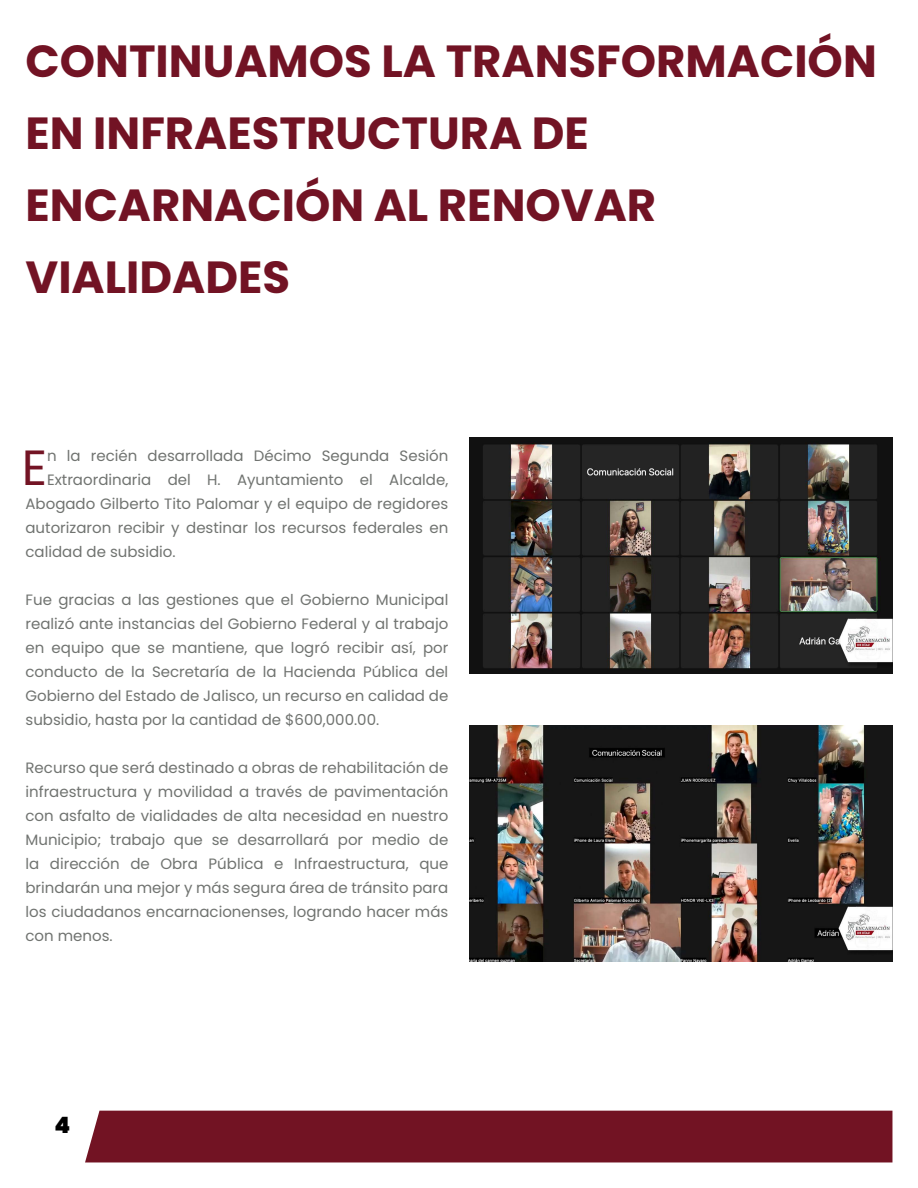
<style>
.page{position:relative;width:918px;height:1188px;background:#fff}
.page>*{position:absolute;margin:0;border:0;box-sizing:border-box;transform-origin:0 0}
.t1{font:49.5px "Poppins";color:#731424}
.t2{font:700 45px/72px "Poppins";color:#721324}
.t3{font:900 22.5px "Poppins";color:#000}
.t4{font:15px/24px "Poppins";color:#707370;text-align:justify}
</style>
<div class="page">
<div style="left:85px;top:1111px;width:807px;height:51px;background:#721323"></div>
<img style="left:470px;top:437px;width:422px;height:237px">
<img style="left:470px;top:725px;width:422px;height:237px">
<h2 class="t2" style="left:26px;top:26px;width:853px">CONTINUAMOS LA TRANSFORMACIÓN<br>EN INFRAESTRUCTURA DE<br>ENCARNACIÓN AL RENOVAR<br>VIALIDADES</h2>
<h1 class="t1" style="left:22px;top:439px;width:27px">E</h1>
<p class="t4" style="left:47px;top:444px;width:403px">n la recién desarrollada Décimo Segunda Sesión</p>
<p class="t4" style="left:47px;top:468px;width:403px">Extraordinaria del H. Ayuntamiento el Alcalde,</p>
<p class="t4" style="left:26px;top:492px;width:424px">Abogado Gilberto Tito Palomar y el equipo de regidores</p>
<p class="t4" style="left:26px;top:516px;width:424px">autorizaron recibir y destinar los recursos federales en</p>
<p class="t4" style="left:26px;top:540px;width:152px">calidad de subsidio.</p>
<p class="t4" style="left:26px;top:588px;width:424px">Fue gracias a las gestiones que el Gobierno Municipal realizó ante instancias del Gobierno Federal y al trabajo en equipo que se mantiene, que logró recibir así, por conducto de la Secretaría de la Hacienda Pública del Gobierno del Estado de Jalisco, un recurso en calidad de subsidio, hasta por la cantidad de $600,000.00.</p>
<p class="t4" style="left:26px;top:756px;width:424px">Recurso que será destinado a obras de rehabilitación de infraestructura y movilidad a través de pavimentación con asfalto de vialidades de alta necesidad en nuestro Municipio; trabajo que se desarrollará por medio de la dirección de Obra Pública e Infraestructura, que brindarán una mejor y más segura área de tránsito para los ciudadanos encarnacionenses, logrando hacer más con menos.</p>
<h3 class="t3" style="left:55px;top:1112px;width:17px">4</h3>
</div>
